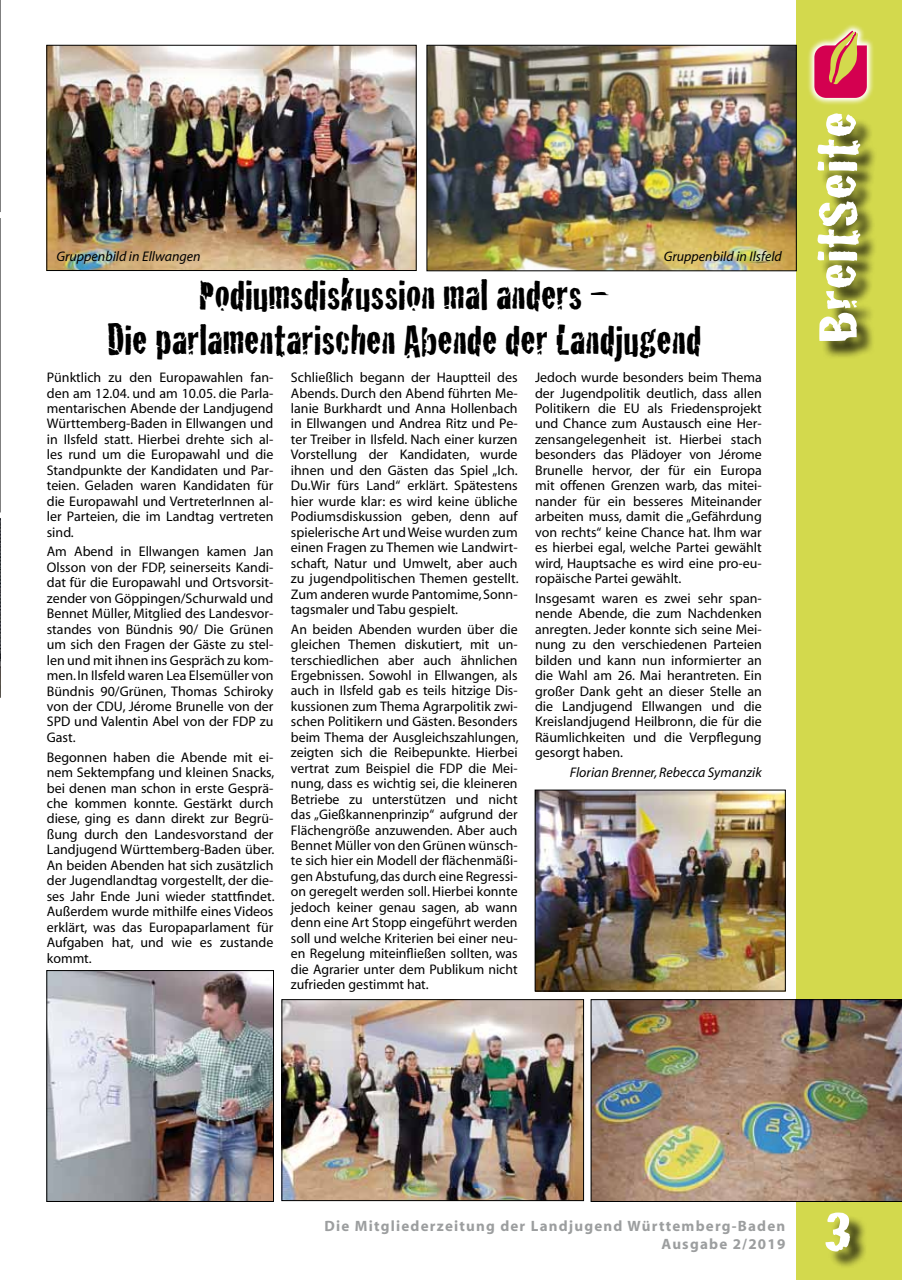
<style>
.page{position:relative;width:902px;height:1280px;background:#fff}
.page>*{position:absolute;margin:0;border:0;box-sizing:border-box;transform-origin:0 0}
.t1{font:58.5px "Cracked";color:#fff;scale:1.3 1}
.t2{font:43.5px/45px "Cracked";color:#000;text-align:center}
.t3{font:700 15px/18px "Myriad";letter-spacing:.08em;color:#9c9e9f;text-align:right}
.t4{font:13.95px/15.5px "Myriad";color:#000;text-align:justify}
.t5{font:italic 13.95px "Myriad";color:#000}
</style>
<div class="page">
<div style="left:796px;top:0;width:105px;height:1280px;background:#d3d94d"></div>
<div style="left:828px;top:1215px;width:40px;height:54px;background:#000;opacity:.75"></div>
<svg style="left:808px;top:25px;width:65px;height:80px"></svg>
<svg style="left:814px;top:31px;width:52px;height:67px"></svg>
<div style="left:820px;top:116px;width:58px;height:243px;background:#000;opacity:.75"></div>
<svg style="left:0;top:0;width:1px;height:212px"></svg>
<svg style="left:0;top:218px;width:1px;height:294px"></svg>
<svg style="left:0;top:518px;width:1px;height:179px"></svg>
<img style="left:48px;top:972px;width:224px;height:228px">
<div style="left:46px;top:970px;width:228px;height:232px;border:1px solid #000"></div>
<img style="left:48px;top:47px;width:366px;height:222px">
<div style="left:46px;top:45px;width:370px;height:226px;border:1px solid #000"></div>
<img style="left:428px;top:47px;width:366px;height:222px">
<div style="left:426px;top:45px;width:370px;height:226px;border:1px solid #000"></div>
<img style="left:536px;top:792px;width:247px;height:197px">
<div style="left:534px;top:790px;width:251px;height:201px;border:1px solid #000"></div>
<img style="left:283px;top:1001px;width:299px;height:198px">
<div style="left:281px;top:999px;width:303px;height:202px;border:1px solid #000"></div>
<img style="left:590px;top:999px;width:311px;height:203px">
<p class="t5" style="left:56px;top:250px;width:146px">Gruppenbild in Ellwangen</p>
<p class="t5" style="left:663px;top:250px;width:120px">Gruppenbild in Ilsfeld</p>
<h2 class="t2" style="left:107px;top:271px;width:595px">Podiumsdiskussion mal anders –<br>Die parlamentarischen Abende der Landjugend</h2>
<p class="t4" style="left:47px;top:370px;width:228px">Pünktlich zu den Europawahlen fan&shy;den am 12.04. und am 10.05. die Parla&shy;mentarischen Abende der Landjugend Württemberg-Baden in Ellwangen und in Ilsfeld statt. Hierbei drehte sich al&shy;les rund um die Europawahl und die Standpunkte der Kandidaten und Par&shy;teien. Geladen waren Kandidaten für die Europawahl und VertreterInnen al&shy;ler Parteien, die im Landtag vertreten sind.</p>
<p class="t4" style="left:47px;top:545px;width:228px">Am Abend in Ellwangen kamen Jan Olsson von der FDP, seinerseits Kandi&shy;dat für die Europawahl und Ortsvorsit&shy;zender von Göppingen/Schurwald und Bennet Müller, Mitglied des Landesvor&shy;standes von Bündnis 90/ Die Grünen um sich den Fragen der Gäste zu stel&shy;len und mit ihnen ins Gespräch zu kom&shy;men. In Ilsfeld waren Lea Elsemüller von Bündnis 90/Grünen, Thomas Schiroky von der CDU, Jérome Brunelle von der SPD und Valentin Abel von der FDP zu Gast.</p>
<p class="t4" style="left:47px;top:750px;width:229px">Begonnen haben die Abende mit ei&shy;nem Sektempfang und kleinen Snacks, bei denen man schon in erste Gesprä&shy;che kommen konnte. Gestärkt durch diese, ging es dann direkt zur Begrü&shy;ßung durch den Landesvorstand der Landjugend Württemberg-Baden über.<br>An beiden Abenden hat sich zusätzlich der Jugendlandtag vorgestellt, der die&shy;ses Jahr Ende Juni wieder stattfindet.<br>Außerdem wurde mithilfe eines Videos erklärt, was das Europaparlament für Aufgaben hat, und wie es zustande kommt.</p>
<p class="t4" style="left:291px;top:370px;width:229px">Schließlich begann der Hauptteil des Abends. Durch den Abend führten Me&shy;lanie Burkhardt und Anna Hollenbach in Ellwangen und Andrea Ritz und Pe&shy;ter Treiber in Ilsfeld. Nach einer kurzen Vorstellung der Kandidaten, wurde ihnen und den Gästen das Spiel „Ich.<br>Du.Wir fürs Land“ erklärt. Spätestens hier wurde klar: es wird keine übliche Podiumsdiskussion geben, denn auf spielerische Art und Weise wurden zum einen Fragen zu Themen wie Landwirt&shy;schaft, Natur und Umwelt, aber auch zu jugendpolitischen Themen gestellt.<br>Zum anderen wurde Pantomime, Sonn&shy;tagsmaler und Tabu gespielt.</p>
<p class="t4" style="left:291px;top:622px;width:229px">An beiden Abenden wurden über die gleichen Themen diskutiert, mit un&shy;terschiedlichen aber auch ähnlichen Ergebnissen. Sowohl in Ellwangen, als auch in Ilsfeld gab es teils hitzige Dis&shy;kussionen zum Thema Agrarpolitik zwi&shy;schen Politikern und Gästen. Besonders beim Thema der Ausgleichszahlungen, zeigten sich die Reibepunkte. Hierbei vertrat zum Beispiel die FDP die Mei&shy;nung, dass es wichtig sei, die kleineren Betriebe zu unterstützen und nicht das „Gießkannenprinzip“ aufgrund der Flächengröße anzuwenden. Aber auch Bennet Müller von den Grünen wünsch&shy;te sich hier ein Modell der flächenmäßi&shy;gen Abstufung, das durch eine Regressi&shy;on geregelt werden soll. Hierbei konnte jedoch keiner genau sagen, ab wann denn eine Art Stopp eingeführt werden soll und welche Kriterien bei einer neu&shy;en Regelung miteinfließen sollten, was die Agrarier unter dem Publikum nicht zufrieden gestimmt hat.</p>
<p class="t4" style="left:535px;top:370px;width:228px">Jedoch wurde besonders beim Thema der Jugendpolitik deutlich, dass allen Politikern die EU als Friedensprojekt und Chance zum Austausch eine Her&shy;zensangelegenheit ist. Hierbei stach besonders das Plädoyer von Jérome Brunelle hervor, der für ein Europa mit offenen Grenzen warb, das mitei&shy;nander für ein besseres Miteinander arbeiten muss, damit die „Gefährdung von rechts“ keine Chance hat. Ihm war es hierbei egal, welche Partei gewählt wird, Hauptsache es wird eine pro-eu&shy;ropäische Partei gewählt.</p>
<p class="t4" style="left:535px;top:591px;width:228px">Insgesamt waren es zwei sehr span&shy;nende Abende, die zum Nachdenken anregten. Jeder konnte sich seine Mei&shy;nung zu den verschiedenen Parteien bilden und kann nun informierter an die Wahl am 26. Mai herantreten. Ein großer Dank geht an dieser Stelle an die Landjugend Ellwangen und die Kreislandjugend Heilbronn, die für die Räumlichkeiten und die Verpflegung gesorgt haben.</p>
<p class="t5" style="left:569px;top:765px;width:193px">Florian Brenner, Rebecca Symanzik</p>
<h1 class="t1" style="left:791px;top:343px;width:180px;rotate:-90deg">BreitSeite</h1>
<p class="t3" style="left:324px;top:1217px;width:462px">Die Mitgliederzeitung der Landjugend Württemberg-Baden<br>Ausgabe 2/2019</p>
<h1 class="t1" style="left:823px;top:1185px;width:23px">3</h1>
</div>
